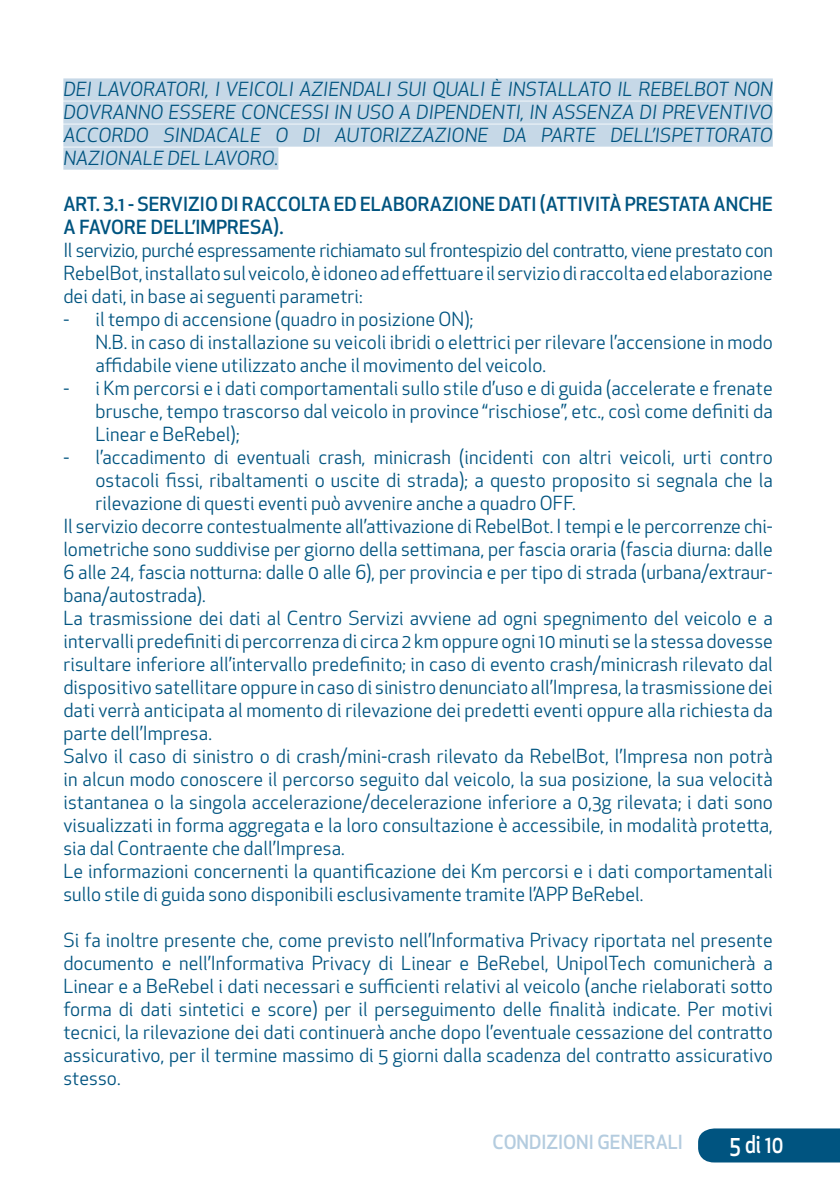
<style>
.page{position:relative;width:840px;height:1191px;background:#fff}
.page>*{position:absolute;margin:0;border:0;box-sizing:border-box;transform-origin:0 0}
.t1{font:500 24px "Apex New";color:#fff;scale:.83 1}
.t2{font:19px/23px "Apex New";letter-spacing:.005em;color:#005480;text-align:justify}
.t3{font:italic 19px/23px "Apex New";letter-spacing:.005em;color:#005480;text-align:justify}
.t4{font:500 19px/23px "Apex New";letter-spacing:.005em;color:#005480}
.t5{font:500 19px "Apex New";color:#b4ccdf}
</style>
<div class="page">
<div style="left:698px;top:1128px;width:141px;height:34px;background:#005480"></div>
<div style="left:63px;top:78px;width:709px;height:23px;background:#c6d8e7"></div>
<div style="left:63px;top:101px;width:709px;height:23px;background:#c6d8e7"></div>
<div style="left:63px;top:124px;width:709px;height:23px;background:#c6d8e7"></div>
<div style="left:63px;top:147px;width:215px;height:23px;background:#c6d8e7"></div>
<p class="t3" style="left:63px;top:77px;width:710px">DEI LAVORATORI, I VEICOLI AZIENDALI SUI QUALI È INSTALLATO IL REBELBOT NON DOVRANNO ESSERE CONCESSI IN USO A DIPENDENTI, IN ASSENZA DI PREVENTIVO ACCORDO SINDACALE O DI AUTORIZZAZIONE DA PARTE DELL’ISPETTORATO NAZIONALE DEL LAVORO.</p>
<p class="t4" style="left:63px;top:192px;width:710px">ART. 3.1 - SERVIZIO DI RACCOLTA ED ELABORAZIONE DATI (ATTIVITÀ PRESTATA ANCHE<br>A FAVORE DELL’IMPRESA).</p>
<p class="t2" style="left:63px;top:238px;width:710px">Il servizio, purché espressamente richiamato sul frontespizio del contratto, viene prestato con RebelBot, installato sul veicolo, è idoneo ad effettuare il servizio di raccolta ed elaborazione dei dati, in base ai seguenti parametri:</p>
<p class="t2" style="left:95px;top:307px;width:678px;text-align:left;text-indent:-32px">- il tempo di accensione (quadro in posizione ON);<br>N.B. in caso di installazione su veicoli ibridi o elettrici per rilevare l’accensione in modo affidabile viene utilizzato anche il movimento del veicolo.</p>
<p class="t2" style="left:95px;top:376px;width:678px;text-indent:-32px">- i Km percorsi e i dati comportamentali sullo stile d’uso e di guida (accelerate e frenate brusche, tempo trascorso dal veicolo in province “rischiose”, etc., così come definiti da Linear e BeRebel);</p>
<p class="t2" style="left:63px;top:445px;width:710px">- l’accadimento di eventuali crash, minicrash (incidenti con altri veicoli, urti contro</p>
<p class="t2" style="left:95px;top:468px;width:678px">ostacoli fissi, ribaltamenti o uscite di strada); a questo proposito si segnala che la</p>
<p class="t2" style="left:95px;top:491px;width:481px">rilevazione di questi eventi può avvenire anche a quadro OFF.</p>
<p class="t2" style="left:63px;top:514px;width:710px">Il servizio decorre contestualmente all’attivazione di RebelBot. I tempi e le percorrenze chi-</p>
<p class="t2" style="left:63px;top:537px;width:710px">lometriche sono suddivise per giorno della settimana, per fascia oraria (fascia diurna: dalle</p>
<p class="t2" style="left:63px;top:560px;width:710px">6 alle 24, fascia notturna: dalle 0 alle 6), per provincia e per tipo di strada (urbana/extraur-</p>
<p class="t2" style="left:63px;top:583px;width:144px">bana/autostrada).</p>
<p class="t2" style="left:63px;top:606px;width:710px">La trasmissione dei dati al Centro Servizi avviene ad ogni spegnimento del veicolo e a</p>
<p class="t2" style="left:63px;top:629px;width:710px">intervalli predefiniti di percorrenza di circa 2 km oppure ogni 10 minuti se la stessa dovesse</p>
<p class="t2" style="left:63px;top:652px;width:710px">risultare inferiore all’intervallo predefinito; in caso di evento crash/minicrash rilevato dal</p>
<p class="t2" style="left:63px;top:675px;width:710px">dispositivo satellitare oppure in caso di sinistro denunciato all’Impresa, la trasmissione dei</p>
<p class="t2" style="left:63px;top:698px;width:710px">dati verrà anticipata al momento di rilevazione dei predetti eventi oppure alla richiesta da</p>
<p class="t2" style="left:63px;top:721px;width:150px">parte dell’Impresa.</p>
<p class="t2" style="left:63px;top:744px;width:710px">Salvo il caso di sinistro o di crash/mini-crash rilevato da RebelBot, l’Impresa non potrà</p>
<p class="t2" style="left:63px;top:767px;width:710px">in alcun modo conoscere il percorso seguito dal veicolo, la sua posizione, la sua velocità</p>
<p class="t2" style="left:63px;top:790px;width:710px">istantanea o la singola accelerazione/decelerazione inferiore a 0,3g rilevata; i dati sono</p>
<p class="t2" style="left:63px;top:813px;width:710px">visualizzati in forma aggregata e la loro consultazione è accessibile, in modalità protetta,</p>
<p class="t2" style="left:63px;top:836px;width:283px">sia dal Contraente che dall’Impresa.</p>
<p class="t2" style="left:63px;top:859px;width:710px">Le informazioni concernenti la quantificazione dei Km percorsi e i dati comportamentali</p>
<p class="t2" style="left:63px;top:882px;width:581px">sullo stile di guida sono disponibili esclusivamente tramite l’APP BeRebel.</p>
<p class="t2" style="left:63px;top:928px;width:710px">Si fa inoltre presente che, come previsto nell’Informativa Privacy riportata nel presente documento e nell’Informativa Privacy di Linear e BeRebel, UnipolTech comunicherà a Linear e a BeRebel i dati necessari e sufficienti relativi al veicolo (anche rielaborati sotto forma di dati sintetici e score) per il perseguimento delle finalità indicate. Per motivi tecnici, la rilevazione dei dati continuerà anche dopo l’eventuale cessazione del contratto assicurativo, per il termine massimo di 5 giorni dalla scadenza del contratto assicurativo stesso.</p>
<p class="t5" style="left:492px;top:1129px;width:192px">CONDIZIONI GENERALI</p>
<p class="t1" style="left:729px;top:1128px;width:67px">5 di 10</p>
</div>
